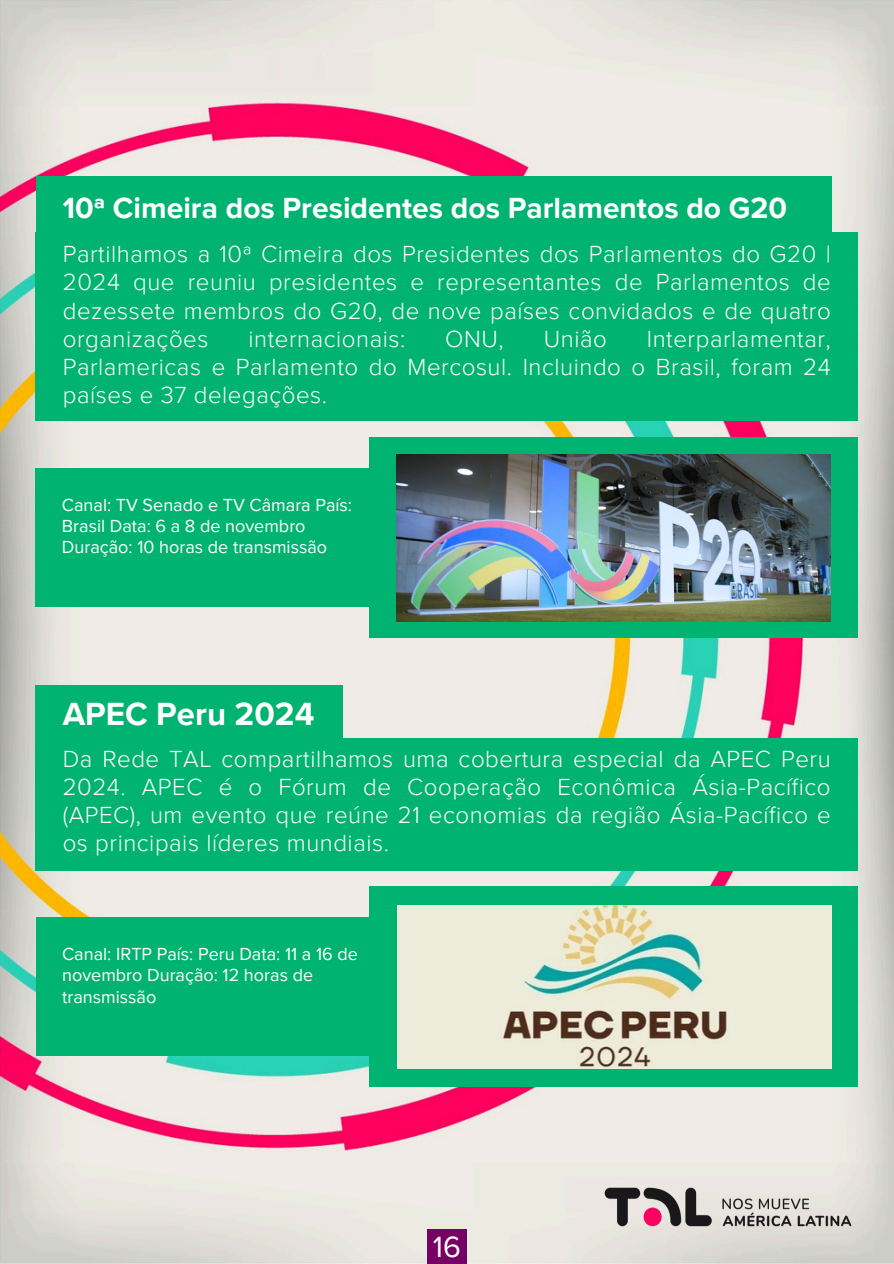
<style>
.page{position:relative;width:894px;height:1264px;background:#fff}
.page>*{position:absolute;margin:0;border:0;box-sizing:border-box;transform-origin:0 0}
.t1{font:700 33px "Proxima Nova";color:#fff}
.t2{font:30.15px "Proxima Nova";color:#fff}
.t3{font:700 30px "Proxima Nova";color:#fff}
.t4{font:300 24px/28.2px "Proxima Nova";letter-spacing:.025em;color:#fff;text-align:justify}
.t5{font:18px/21.3px "Proxima Nova";color:#fff}
</style>
<div class="page">
<img style="left:0;top:0;width:893px;height:1263px">
<div style="left:427px;top:1228px;width:39px;height:35px;background:#760063"></div>
<img style="left:597px;top:1180px;width:261px;height:53px">
<div style="left:369px;top:437px;width:488px;height:201px;background:#00b371"></div>
<div style="left:36px;top:468px;width:360px;height:139px;background:#00b371"></div>
<div style="left:35px;top:232px;width:822px;height:189px;background:#00b371"></div>
<div style="left:35px;top:176px;width:796px;height:64px;background:#00b371"></div>
<img style="left:396px;top:454px;width:434px;height:167px">
<div style="left:369px;top:886px;width:488px;height:201px;background:#00b371"></div>
<div style="left:36px;top:917px;width:360px;height:139px;background:#00b371"></div>
<div style="left:35px;top:738px;width:822px;height:132px;background:#00b371"></div>
<div style="left:35px;top:685px;width:308px;height:61px;background:#00b371"></div>
<img style="left:397px;top:905px;width:434px;height:163px">
<p class="t3" style="left:63px;top:191px;width:725px">10ª Cimeira dos Presidentes dos Parlamentos do G20</p>
<h1 class="t4" style="left:63px;top:241px;width:769px">Partilhamos a 10ª Cimeira dos Presidentes dos Parlamentos do G20 | 2024 que reuniu presidentes e representantes de Parlamentos de dezessete membros do G20, de nove países convidados e de quatro organizações</h1>
<h1 class="t4" style="left:248px;top:325px;width:158px">internacionais:</h1>
<h1 class="t4" style="left:445px;top:325px;width:60px">ONU,</h1>
<h1 class="t4" style="left:543px;top:325px;width:64px">União</h1>
<h1 class="t4" style="left:63px;top:325px;width:769px;text-indent:584px">Interparlamentar, Parlamericas e Parlamento do Mercosul. Incluindo o Brasil, foram 24 países e 37 delegações.</h1>
<h2 class="t5" style="left:62px;top:494px;width:291px">Canal: TV Senado e TV Câmara País:<br>Brasil Data: 6 a 8 de novembro<br>Duração: 10 horas de transmissão</h2>
<h2 class="t1" style="left:63px;top:695px;width:253px">APEC Peru 2024</h2>
<p class="t4" style="left:63px;top:745px;width:769px">Da Rede TAL compartilhamos uma cobertura especial da APEC Peru 2024. APEC é o Fórum de Cooperação Econômica Ásia-Pacífico (APEC), um evento que reúne 21 economias da região Ásia-Pacífico e os principais líderes mundiais.</p>
<h1 class="t5" style="left:62px;top:943px;width:297px">Canal: IRTP País: Peru Data: 11 a 16 de novembro Duração: 12 horas de transmissão</h1>
<p class="t2" style="left:432px;top:1229px;width:30px">16</p>
</div>
